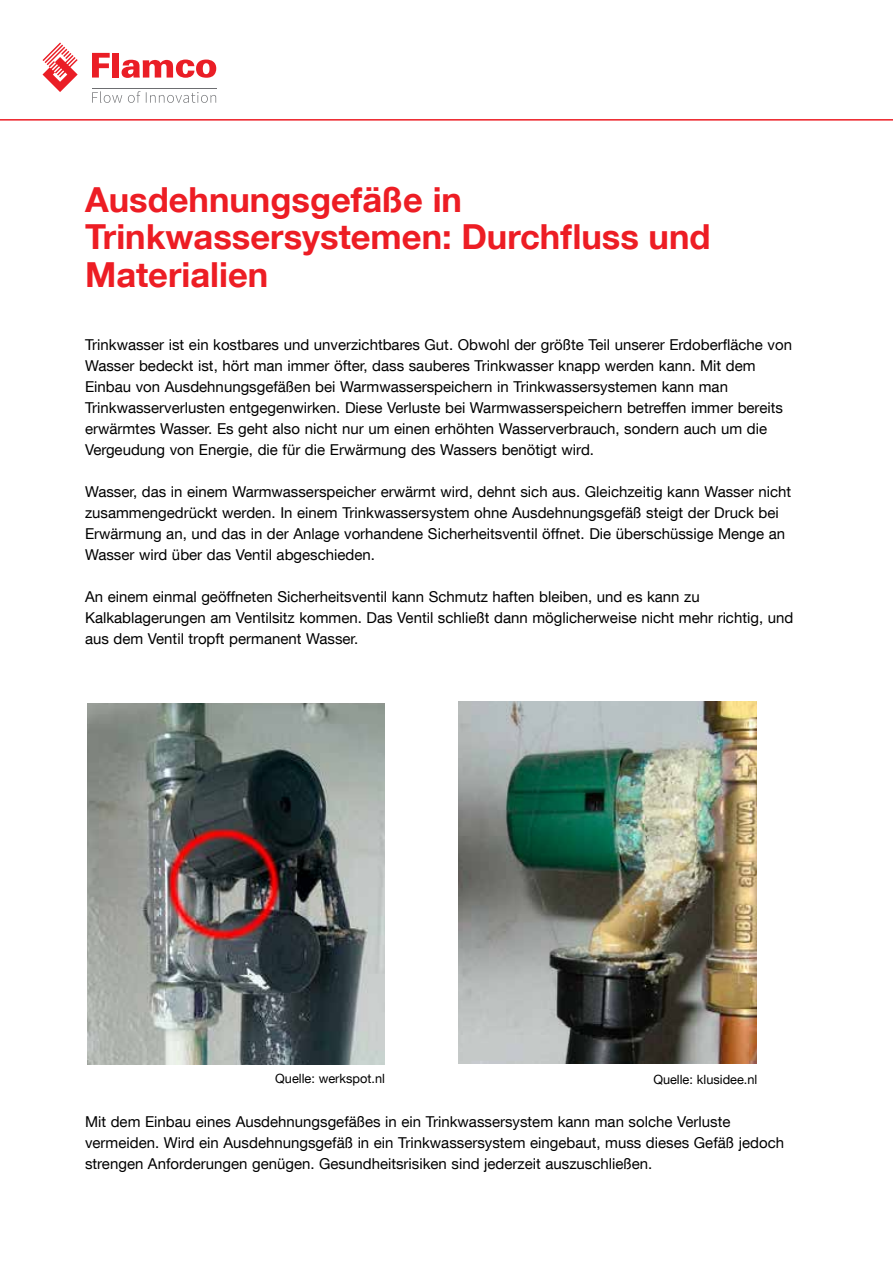
<style>
.page{position:relative;width:893px;height:1263px;background:#fff}
.page>*{position:absolute;margin:0;border:0;box-sizing:border-box;transform-origin:0 0}
.t1{font:700 34.5px/37.5px "Helvetica Neue LT Com";color:#ed1d24}
.t2{font:15px/21px "Helvetica Neue LT Com";color:#000}
.t3{font:12.75px "Helvetica Neue LT Com";color:#000}
</style>
<div class="page">
<svg style="left:0;top:42px;width:893px;height:79px"></svg>
<svg style="left:92px;top:53px;width:18px;height:25px"></svg>
<div style="left:112px;top:53px;width:7px;height:25px;background:#ea1e26"></div>
<svg style="left:122px;top:60px;width:94px;height:18px"></svg>
<svg style="left:43px;top:43px;width:35px;height:49px"></svg>
<svg style="left:92px;top:91px;width:124px;height:12px"></svg>
<hr style="left:92px;top:88px;width:125px;height:1px;background:#6d6e71">
<img style="left:458px;top:702px;width:298px;height:361px">
<img style="left:87px;top:703px;width:298px;height:361px">
<h1 class="t1" style="left:85px;top:180px;width:627px">Ausdehnungsgefäße in<br>Trinkwassersystemen: Durchfluss und<br>Materialien</h1>
<p class="t2" style="left:85px;top:334px;width:708px">Trinkwasser ist ein kostbares und unverzichtbares Gut. Obwohl der größte Teil unserer Erdoberfläche von Wasser bedeckt ist, hört man immer öfter, dass sauberes Trinkwasser knapp werden kann. Mit dem Einbau von Ausdehnungsgefäßen bei Warmwasserspeichern in Trinkwassersystemen kann man Trinkwasserverlusten entgegenwirken. Diese Verluste bei Warmwasserspeichern betreffen immer bereits erwärmtes Wasser. Es geht also nicht nur um einen erhöhten Wasserverbrauch, sondern auch um die Vergeudung von Energie, die für die Erwärmung des Wassers benötigt wird.</p>
<p class="t2" style="left:85px;top:481px;width:708px">Wasser, das in einem Warmwasserspeicher erwärmt wird, dehnt sich aus. Gleichzeitig kann Wasser nicht zusammengedrückt werden. In einem Trinkwassersystem ohne Ausdehnungsgefäß steigt der Druck bei Erwärmung an, und das in der Anlage vorhandene Sicherheitsventil öffnet. Die überschüssige Menge an Wasser wird über das Ventil abgeschieden.</p>
<p class="t2" style="left:85px;top:586px;width:710px">An einem einmal geöffneten Sicherheitsventil kann Schmutz haften bleiben, und es kann zu<br>Kalkablagerungen am Ventilsitz kommen. Das Ventil schließt dann möglicherweise nicht mehr richtig, und aus dem Ventil tropft permanent Wasser.</p>
<p class="t3" style="left:275px;top:1071px;width:111px">Quelle: werkspot.nl</p>
<p class="t3" style="left:653px;top:1071px;width:106px">Quelle: klusidee.nl</p>
<p class="t2" style="left:85px;top:1111px;width:700px">Mit dem Einbau eines Ausdehnungsgefäßes in ein Trinkwassersystem kann man solche Verluste vermeiden. Wird ein Ausdehnungsgefäß in ein Trinkwassersystem eingebaut, muss dieses Gefäß jedoch strengen Anforderungen genügen. Gesundheitsrisiken sind jederzeit auszuschließen.</p>
</div>
